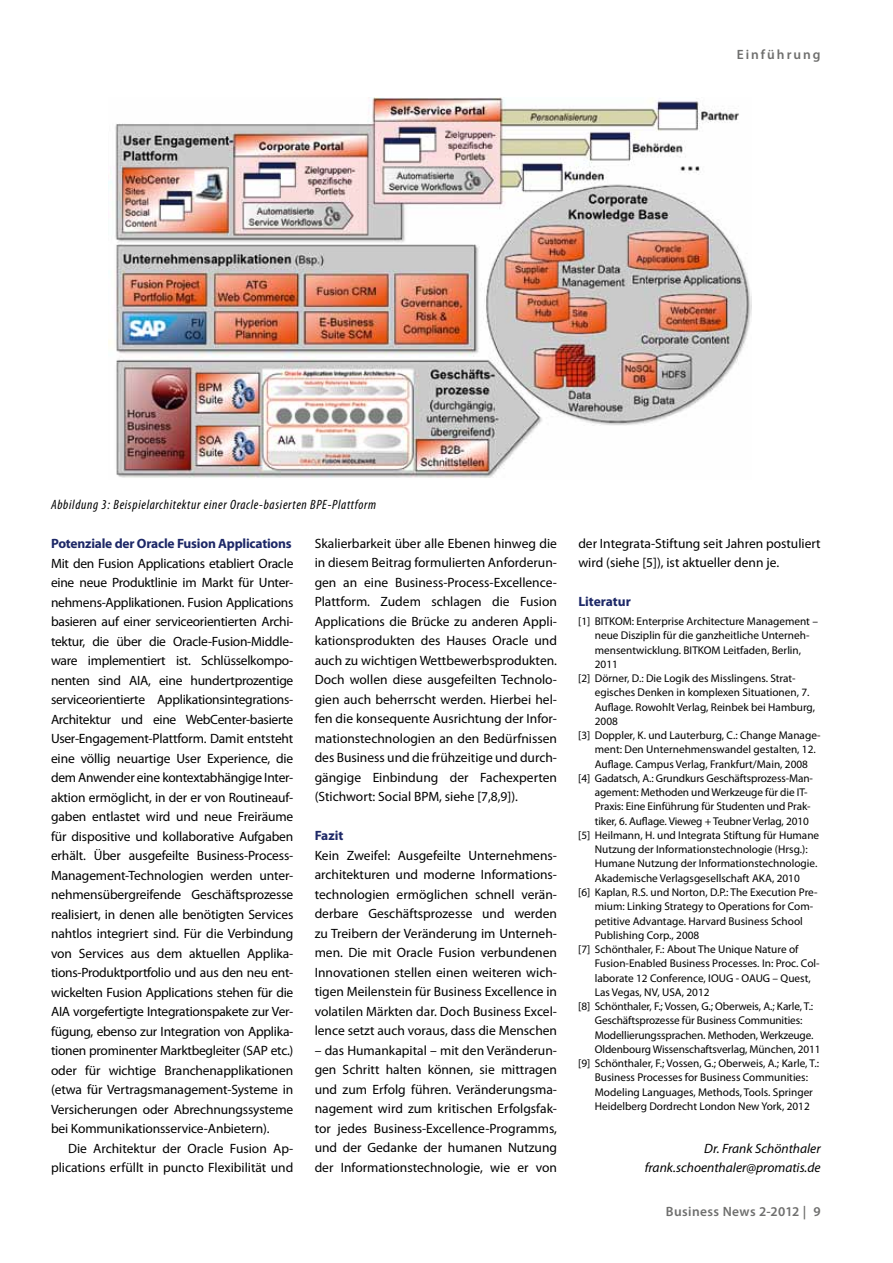
<style>
.page{position:relative;width:893px;height:1263px;background:#fff}
.page>*{position:absolute;margin:0;border:0;box-sizing:border-box;transform-origin:0 0}
.t1{font:13.5px/19.5px "Myriad Pro";color:#000;text-align:justify}
.t2{font:italic condensed 13.5px "Myriad Pro";letter-spacing:.05em;color:#000}
.t3{font:700 13.5px "Myriad Pro";letter-spacing:-.015em;color:#1d2867}
.t4{font:italic 13.5px/19.5px "Myriad Pro";color:#000;text-align:right}
.t5{font:600 13.5px "Myriad Pro";letter-spacing:.03em;color:#6f6f6e}
.t6{font:600 13.5px "Myriad Pro";letter-spacing:.15em;color:#6f6f6e}
.t7{font:11.25px "Myriad Pro";color:#000}
</style>
<div class="page">
<img style="left:108px;top:98px;width:644px;height:380px">
<p class="t6" style="left:737px;top:46px;width:86px">Einführung</p>
<p class="t2" style="left:51px;top:496px;width:327px">Abbildung 3: Beispielarchitektur einer Oracle-basierten BPE-Plattform</p>
<p class="t3" style="left:51px;top:535px;width:242px">Potenziale der Oracle Fusion Applications</p>
<p class="t1" style="left:51px;top:553px;width:244px">Mit den Fusion Applications etabliert Oracle eine neue Produktlinie im Markt für Unter&shy;nehmens-Applikationen. Fusion Applications basieren auf einer serviceorientierten Archi&shy;tektur, die über die Oracle-Fusion-Middle&shy;ware implementiert ist. Schlüsselkompo&shy;nenten sind AIA, eine hundertprozentige serviceorientierte Applikationsintegrations-Architektur und eine WebCenter-basierte User-Engagement-Plattform. Damit entsteht eine völlig neuartige User Experience, die dem Anwender eine kontextabhängige Inter&shy;aktion ermöglicht, in der er von Routineauf&shy;gaben entlastet wird und neue Freiräume für dispositive und kollaborative Aufgaben erhält. Über ausgefeilte Business-Process-Management-Technologien werden unter&shy;nehmensübergreifende Geschäftsprozesse realisiert, in denen alle benötigten Services nahtlos integriert sind. Für die Verbindung von Services aus dem aktuellen Applika&shy;tions-Produktportfolio und aus den neu ent&shy;wickelten Fusion Applications stehen für die AIA vorgefertigte Integrationspakete zur Ver&shy;fügung, ebenso zur Integration von Applika&shy;tionen prominenter Marktbegleiter (SAP etc.) oder für wichtige Branchenapplikationen (etwa für Vertragsmanagement-Systeme in Versicherungen oder Abrechnungssysteme bei Kommunikationsservice-Anbietern).</p>
<p class="t1" style="left:51px;top:1138px;width:244px;text-align:right">Die Architektur der Oracle Fusion Ap&shy;plications erfüllt in puncto Flexibilität und</p>
<p class="t1" style="left:315px;top:533px;width:244px">Skalierbarkeit über alle Ebenen hinweg die in diesem Beitrag formulierten Anforderun&shy;gen an eine Business-Process-Excellence-Plattform. Zudem schlagen die Fusion Applications die Brücke zu anderen Appli&shy;kationsprodukten des Hauses Oracle und auch zu wichtigen Wettbewerbsprodukten.<br>Doch wollen diese ausgefeilten Technolo&shy;gien auch beherrscht werden. Hierbei hel&shy;fen die konsequente Ausrichtung der Infor&shy;mationstechnologien an den Bedürfnissen des Business und die frühzeitige und durch&shy;gängige Einbindung der Fachexperten (Stichwort: Social BPM, siehe [7,8,9]).</p>
<p class="t3" style="left:315px;top:827px;width:30px">Fazit</p>
<p class="t1" style="left:315px;top:845px;width:244px">Kein Zweifel: Ausgefeilte Unternehmens&shy;architekturen und moderne Informations&shy;technologien ermöglichen schnell verän&shy;derbare Geschäftsprozesse und werden zu Treibern der Veränderung im Unterneh&shy;men. Die mit Oracle Fusion verbundenen Innovationen stellen einen weiteren wich&shy;tigen Meilenstein für Business Excellence in volatilen Märkten dar. Doch Business Excel&shy;lence setzt auch voraus, dass die Menschen</p>
<p class="t1" style="left:315px;top:1040px;width:244px">– das Humankapital – mit den Veränderun&shy;gen Schritt halten können, sie mittragen und zum Erfolg führen. Veränderungsma&shy;nagement wird zum kritischen Erfolgsfak&shy;tor jedes Business-Excellence-Programms, und der Gedanke der humanen Nutzung der Informationstechnologie, wie er von</p>
<p class="t1" style="left:578px;top:533px;width:244px">der Integrata-Stiftung seit Jahren postuliert wird (siehe [5]), ist aktueller denn je.</p>
<p class="t3" style="left:578px;top:593px;width:54px">Literatur</p>
<p class="t7" style="left:578px;top:614px;width:241px">[1] BITKOM: Enterprise Architecture Management –</p>
<p class="t7" style="left:595px;top:629px;width:216px">neue Disziplin für die ganzheitliche Unterneh-</p>
<p class="t7" style="left:595px;top:643px;width:208px">mensentwicklung. BITKOM Leitfaden, Berlin,</p>
<p class="t7" style="left:595px;top:657px;width:25px">2011</p>
<p class="t7" style="left:578px;top:671px;width:219px">[2] Dörner, D.: Die Logik des Misslingens. Strat-</p>
<p class="t7" style="left:595px;top:686px;width:216px">egisches Denken in komplexen Situationen, 7.</p>
<p class="t7" style="left:595px;top:700px;width:222px">Auflage. Rowohlt Verlag, Reinbek bei Hamburg,</p>
<p class="t7" style="left:595px;top:714px;width:25px">2008</p>
<p class="t7" style="left:578px;top:728px;width:244px">[3] Doppler, K. und Lauterburg, C.: Change Manage-</p>
<p class="t7" style="left:595px;top:743px;width:223px">ment: Den Unternehmenswandel gestalten, 12.</p>
<p class="t7" style="left:595px;top:757px;width:215px">Auflage. Campus Verlag, Frankfurt/Main, 2008</p>
<p class="t7" style="left:578px;top:771px;width:236px">[4] Gadatsch, A.: Grundkurs Geschäftsprozess-Man-</p>
<p class="t7" style="left:595px;top:785px;width:214px">agement: Methoden und Werkzeuge für die IT-</p>
<p class="t7" style="left:595px;top:800px;width:217px">Praxis: Eine Einführung für Studenten und Prak-</p>
<p class="t7" style="left:595px;top:814px;width:216px">tiker, 6. Auflage. Vieweg + Teubner Verlag, 2010</p>
<p class="t7" style="left:578px;top:828px;width:242px">[5] Heilmann, H. und Integrata Stiftung für Humane</p>
<p class="t7" style="left:595px;top:842px;width:214px">Nutzung der Informationstechnologie (Hrsg.):</p>
<p class="t7" style="left:595px;top:857px;width:224px">Humane Nutzung der Informationstechnologie.</p>
<p class="t7" style="left:595px;top:871px;width:206px">Akademische Verlagsgesellschaft AKA, 2010</p>
<p class="t7" style="left:578px;top:885px;width:241px">[6] Kaplan, R.S. und Norton, D.P.: The Execution Pre-</p>
<p class="t7" style="left:595px;top:899px;width:220px">mium: Linking Strategy to Operations for Com-</p>
<p class="t7" style="left:595px;top:914px;width:210px">petitive Advantage. Harvard Business School</p>
<p class="t7" style="left:595px;top:928px;width:106px">Publishing Corp., 2008</p>
<p class="t7" style="left:578px;top:942px;width:222px">[7] Schönthaler, F.: About The Unique Nature of</p>
<p class="t7" style="left:595px;top:956px;width:226px">Fusion-Enabled Business Processes. In: Proc. Col-</p>
<p class="t7" style="left:595px;top:971px;width:217px">laborate 12 Conference, IOUG - OAUG – Quest,</p>
<p class="t7" style="left:595px;top:985px;width:116px">Las Vegas, NV, USA, 2012</p>
<p class="t7" style="left:578px;top:999px;width:236px">[8] Schönthaler, F.; Vossen, G.; Oberweis, A.; Karle, T.:</p>
<p class="t7" style="left:595px;top:1013px;width:209px">Geschäftsprozesse für Business Communities:</p>
<p class="t7" style="left:595px;top:1028px;width:220px">Modellierungssprachen. Methoden, Werkzeuge.</p>
<p class="t7" style="left:595px;top:1042px;width:227px">Oldenbourg Wissenschaftsverlag, München, 2011</p>
<p class="t7" style="left:578px;top:1056px;width:242px">[9] Schönthaler, F.; Vossen, G.; Oberweis, A.; Karle, T.:</p>
<p class="t7" style="left:595px;top:1070px;width:215px">Business Processes for Business Communities:</p>
<p class="t7" style="left:595px;top:1085px;width:220px">Modeling Languages, Methods, Tools. Springer</p>
<p class="t7" style="left:595px;top:1099px;width:216px">Heidelberg Dordrecht London New York, 2012</p>
<p class="t4" style="left:645px;top:1138px;width:177px">Dr. Frank Schönthaler frank.schoenthaler@promatis.de</p>
<p class="t5" style="left:666px;top:1203px;width:156px">Business News 2-2012 | 9</p>
</div>
